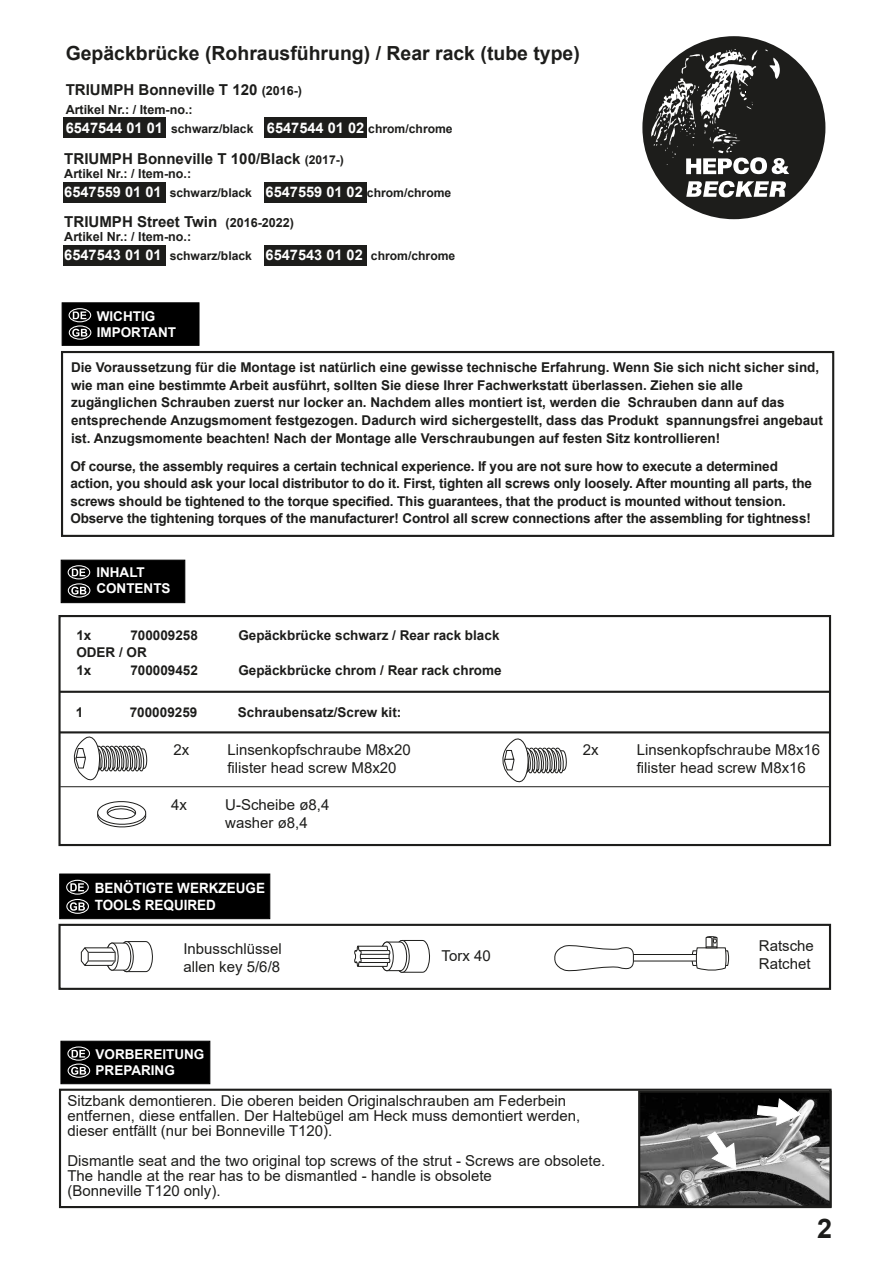
<style>
.page{position:relative;width:893px;height:1263px;background:#fff}
.page>*{position:absolute;margin:0;border:0;box-sizing:border-box;transform-origin:0 0}
.t1{font:700 27px "Arial";color:#1d1d1b}
.t2{font:700 19.5px "Arial";color:#1d1d1b}
.t3{font:15px/18px "Arial";color:#1d1d1b}
.t4{font:700 15px "Arial";color:#1d1d1b}
.t5{font:700 14.1px/17px "Arial";color:#fff;scale:.95 1}
.t6{font:700 13.5px/17.5px "Arial";color:#1d1d1b}
.t7{font:700 13.5px/16.2px "Arial";color:#fff}
.t8{font:700 12.6px "Arial";color:#1d1d1b}
.t9{font:700 12.15px "Arial";color:#1d1d1b}
.s1{font-size:12.6px}
.s2{font-size:14.55px;color:#fff}
.s3{font-size:12.15px}
</style>
<div class="page">
<svg style="left:69px;top:733px;width:79px;height:48px"></svg>
<svg style="left:502px;top:738px;width:65px;height:45px"></svg>
<div style="left:58px;top:615px;width:773px;height:231px;border:2px solid #1d1d1b"></div>
<div style="left:61px;top:560px;width:124px;height:43px;background:#000;border:1px solid #000"></div>
<svg style="left:97px;top:801px;width:50px;height:27px"></svg>
<hr style="left:60px;top:786px;width:770px;height:1px;background:#1d1d1b">
<div style="left:58px;top:924px;width:773px;height:66px;border:2px solid #1d1d1b"></div>
<div style="left:631px;top:954px;width:69px;height:7px;border:1px solid #1d1d1b"></div>
<svg style="left:692px;top:936px;width:37px;height:35px"></svg>
<svg style="left:554px;top:945px;width:80px;height:26px"></svg>
<div style="left:642px;top:36px;width:183px;height:183px;background:#1d1d1b;border-radius:50%"></div>
<svg style="left:686px;top:181px;width:100px;height:16px"></svg>
<svg style="left:650px;top:49px;width:139px;height:125px"></svg>
<div style="left:61px;top:351px;width:773px;height:186px;border:2px solid #1d1d1b"></div>
<div style="left:62px;top:302px;width:137px;height:44px;background:#000;border:1px solid #000"></div>
<svg style="left:73px;top:311px;width:13px;height:8px"></svg>
<div style="left:69px;top:308px;width:22px;height:14px;border:1px solid #fff;border-radius:50%"></div>
<svg style="left:72px;top:329px;width:15px;height:8px"></svg>
<div style="left:69px;top:325px;width:22px;height:15px;border:1px solid #fff;border-radius:50%"></div>
<svg style="left:72px;top:569px;width:13px;height:7px"></svg>
<div style="left:68px;top:565px;width:22px;height:14px;border:1px solid #fff;border-radius:50%"></div>
<svg style="left:71px;top:587px;width:15px;height:8px"></svg>
<div style="left:68px;top:583px;width:22px;height:15px;border:1px solid #fff;border-radius:50%"></div>
<div style="left:59px;top:874px;width:211px;height:45px;background:#000;border:1px solid #000"></div>
<svg style="left:70px;top:883px;width:14px;height:8px"></svg>
<div style="left:66px;top:880px;width:23px;height:15px;border:1px solid #fff;border-radius:50%"></div>
<svg style="left:70px;top:902px;width:15px;height:9px"></svg>
<div style="left:66px;top:899px;width:23px;height:15px;border:1px solid #fff;border-radius:50%"></div>
<svg style="left:80px;top:941px;width:73px;height:32px"></svg>
<hr style="left:60px;top:731px;width:770px;height:2px;background:#1d1d1b">
<hr style="left:60px;top:691px;width:770px;height:2px;background:#1d1d1b">
<svg style="left:354px;top:940px;width:76px;height:33px"></svg>
<div style="left:63px;top:118px;width:103px;height:20px;background:#1d1d1b"></div>
<div style="left:264px;top:118px;width:103px;height:20px;background:#1d1d1b"></div>
<div style="left:63px;top:182px;width:103px;height:20px;background:#1d1d1b"></div>
<div style="left:264px;top:182px;width:103px;height:20px;background:#1d1d1b"></div>
<div style="left:63px;top:246px;width:103px;height:20px;background:#1d1d1b"></div>
<div style="left:264px;top:246px;width:103px;height:20px;background:#1d1d1b"></div>
<div style="left:61px;top:1041px;width:149px;height:43px;background:#000;border:1px solid #000"></div>
<svg style="left:72px;top:1050px;width:13px;height:7px"></svg>
<div style="left:67px;top:1046px;width:23px;height:15px;border:1px solid #fff;border-radius:50%"></div>
<svg style="left:71px;top:1067px;width:15px;height:8px"></svg>
<div style="left:68px;top:1063px;width:22px;height:15px;border:1px solid #fff;border-radius:50%"></div>
<div style="left:59px;top:1089px;width:772px;height:119px;border:2px solid #1d1d1b"></div>
<img style="left:641px;top:1093px;width:188px;height:111px">
<div style="left:638px;top:1090px;width:194px;height:117px;border:2px solid #1d1d1b"></div>
<svg style="left:707px;top:1131px;width:30px;height:39px"></svg>
<svg style="left:757px;top:1098px;width:45px;height:28px"></svg>
<h2 class="t2" style="left:66px;top:39px;width:516px">Gepäckbrücke (Rohrausführung) / Rear rack (tube type)</h2>
<p class="t4" style="left:66px;top:79px;width:238px">TRIUMPH Bonneville T 120 <span class="s1">(2016-)</span></p>
<p class="t8" style="left:66px;top:101px;width:129px">Artikel Nr.: / Item-no.:</p>
<p class="t9" style="left:66px;top:120px;width:389px"><span class="s2">6547544 01 01</span> schwarz/black <span class="s2">6547544 01 02</span> chrom/chrome</p>
<p class="t4" style="left:64px;top:148px;width:281px">TRIUMPH Bonneville T 100/Black <span class="s3">(2017-)</span></p>
<p class="t8" style="left:64px;top:164px;width:129px">Artikel Nr.: / Item-no.:</p>
<p class="t9" style="left:64px;top:184px;width:389px"><span class="s2">6547559 01 01</span> schwarz/black <span class="s2">6547559 01 02</span> chrom/chrome</p>
<p class="t4" style="left:64px;top:212px;width:231px">TRIUMPH Street Twin <span class="s1">(2016-2022)</span></p>
<p class="t8" style="left:64px;top:228px;width:129px">Artikel Nr.: / Item-no.:</p>
<p class="t9" style="left:64px;top:247px;width:393px"><span class="s2">6547543 01 01</span> schwarz/black <span class="s2">6547543 01 02</span> chrom/chrome</p>
<p class="t7" style="left:97px;top:308px;width:81px">WICHTIG<br>IMPORTANT</p>
<p class="t6" style="left:71px;top:359px;width:753px">Die Voraussetzung für die Montage ist natürlich eine gewisse technische Erfahrung. Wenn Sie sich nicht sicher sind, wie man eine bestimmte Arbeit ausführt, sollten Sie diese Ihrer Fachwerkstatt überlassen. Ziehen sie alle zugänglichen Schrauben zuerst nur locker an. Nachdem alles montiert ist, werden die Schrauben dann auf das entsprechende Anzugsmoment festgezogen. Dadurch wird sichergestellt, dass das Produkt spannungsfrei angebaut ist. Anzugsmomente beachten! Nach der Montage alle Verschraubungen auf festen Sitz kontrollieren!</p>
<p class="t6" style="left:70px;top:457px;width:743px">Of course, the assembly requires a certain technical experience. If you are not sure how to execute a determined action, you should ask your local distributor to do it. First, tighten all screws only loosely. After mounting all parts, the screws should be tightened to the torque specified. This guarantees, that the product is mounted without tension.<br>Observe the tightening torques of the manufacturer! Control all screw connections after the assembling for tightness!</p>
<p class="t7" style="left:96px;top:564px;width:76px">INHALT<br>CONTENTS</p>
<p class="t6" style="left:76px;top:626px;width:17px">1x</p>
<p class="t6" style="left:130px;top:626px;width:69px">700009258</p>
<p class="t6" style="left:238px;top:626px;width:263px">Gepäckbrücke schwarz / Rear rack black</p>
<p class="t6" style="left:76px;top:644px;width:72px">ODER / OR<br>1x</p>
<p class="t6" style="left:130px;top:661px;width:69px">700009452</p>
<p class="t6" style="left:238px;top:661px;width:265px">Gepäckbrücke chrom / Rear rack chrome</p>
<p class="t6" style="left:76px;top:703px;width:9px">1</p>
<p class="t6" style="left:130px;top:703px;width:69px">700009259</p>
<p class="t6" style="left:238px;top:703px;width:165px">Schraubensatz/Screw kit:</p>
<p class="t3" style="left:173px;top:740px;width:17px">2x</p>
<p class="t3" style="left:227px;top:740px;width:185px">Linsenkopfschraube M8x20 filister head screw M8x20</p>
<p class="t3" style="left:583px;top:741px;width:17px">2x</p>
<p class="t3" style="left:637px;top:741px;width:185px">Linsenkopfschraube M8x16 filister head screw M8x16</p>
<p class="t3" style="left:171px;top:796px;width:17px">4x</p>
<p class="t3" style="left:225px;top:796px;width:106px">U-Scheibe ø8,4 washer ø8,4</p>
<p class="t5" style="left:95px;top:880px;width:181px">BENÖTIGTE WERKZEUGE<br>TOOLS REQUIRED</p>
<p class="t3" style="left:183px;top:940px;width:100px">Inbusschlüssel allen key 5/6/8</p>
<p class="t7" style="left:96px;top:1046px;width:110px">VORBEREITUNG<br>PREPARING</p>
<p class="t3" style="left:441px;top:947px;width:51px">Torx 40</p>
<p class="t3" style="left:67px;top:1093px;width:514px;line-height:15px">Sitzbank demontieren. Die oberen beiden Originalschrauben am Federbein entfernen, diese entfallen. Der Haltebügel am Heck muss demontiert werden, dieser entfällt (nur bei Bonneville T120).</p>
<p class="t3" style="left:67px;top:1153px;width:539px;line-height:15px">Dismantle seat and the two original top screws of the strut - Screws are obsolete.<br>The handle at the rear has to be dismantled - handle is obsolete<br>(Bonneville T120 only).</p>
<p class="t3" style="left:759px;top:937px;width:57px">Ratsche<br>Ratchet</p>
<h1 class="t1" style="left:817px;top:1210px;width:17px">2</h1>
</div>
